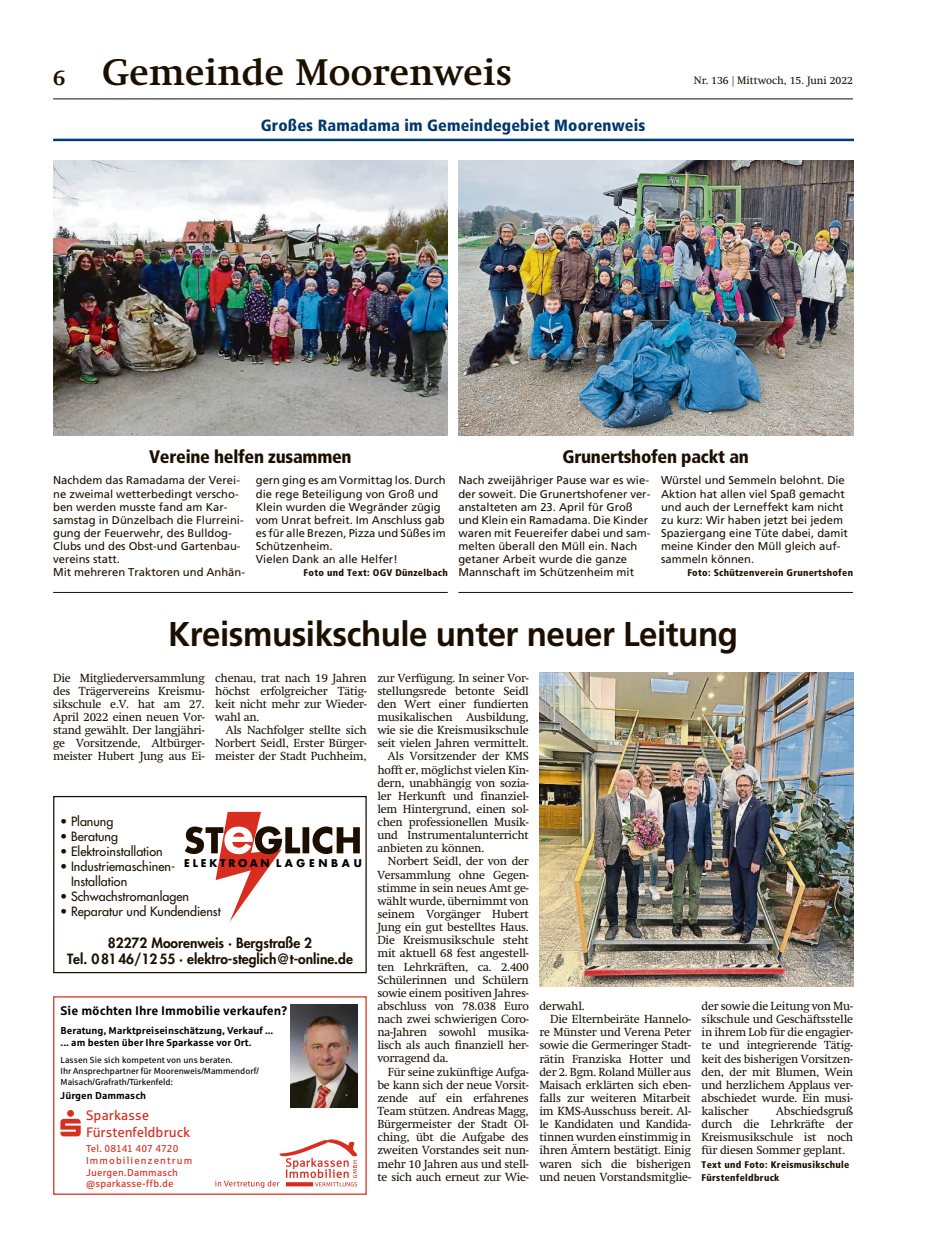
<style>
.page{position:relative;width:939px;height:1248px;background:#fff}
.page>*{position:absolute;margin:0;border:0;box-sizing:border-box;transform-origin:0 0}
.t1{font:700 36.25px "Swift";letter-spacing:.01em;color:#1c0f00}
.t2{font:700 34.38px "Frutiger";letter-spacing:-.015em;color:#1c0f00;scale:.96 1}
.t3{font:900 condensed 18.12px "Frutiger";letter-spacing:-.015em;color:#1c0f00}
.t4{font:900 condensed 16.25px "Frutiger";letter-spacing:.01em;color:#00386b}
.t5{font:800 13.75px/16.5px "Futura Std";color:#1c0f00;text-align:center}
.t6{font:13.75px/16.5px "Sparkasse Rg";letter-spacing:.005em;color:#d92e1f}
.t7{font:500 12.5px/15px "Futura Std";color:#1c0f00}
.t8{font:700 12.5px "Sparkasse Rg";color:#000}
.t9{font:11.62px/13.1px "Swift";letter-spacing:-.015em;color:#1c0f00;text-align:justify}
.t10{font:11.25px/13.1px "Frutiger";color:#1c0f00}
.t11{font:10.62px "Swift";color:#1c0f00}
.t12{font:700 10.38px "Futura Std";letter-spacing:.275em;color:#000}
.t13{font:700 10px/12px "Sparkasse Rg";color:#000}
.t14{font:10px/11.5px "Sparkasse Rg";letter-spacing:.02em;color:#d92e1f}
.t15{font:900 condensed 9.75px "Frutiger";letter-spacing:.03em;color:#1c0f00}
.t16{font:900 condensed 9.62px/13.1px "Frutiger";letter-spacing:.03em;color:#1c0f00}
.t17{font:8.75px/10.5px "Sparkasse Rg";color:#000}
.s1{font-size:21.25px}
</style>
<div class="page">
<div style="left:53px;top:996px;width:314px;height:198px;border:1px solid #d92e1f"></div>
<img style="left:291px;top:1004px;width:67px;height:103px">
<svg style="left:60px;top:1110px;width:21px;height:26px"></svg>
<svg style="left:215px;top:1139px;width:143px;height:48px"></svg>
<div style="left:53px;top:795px;width:314px;height:178px;border:1px solid #1c0f00"></div>
<svg style="left:185px;top:811px;width:175px;height:110px"></svg>
<hr style="left:53px;top:99px;width:800px;height:1px;background:#1c0f00">
<hr style="left:53px;top:139px;width:800px;height:2px;background:#003d78">
<hr style="left:53px;top:592px;width:395px;height:1px;background:#1c0f00">
<img style="left:53px;top:161px;width:395px;height:274px">
<hr style="left:458px;top:592px;width:395px;height:1px;background:#1c0f00">
<img style="left:458px;top:161px;width:395px;height:274px">
<img style="left:539px;top:673px;width:314px;height:313px">
<h1 class="t1" style="left:53px;top:59px;width:460px"><span class="s1">6</span> Gemeinde Moorenweis</h1>
<h3 class="t4" style="left:261px;top:120px;width:386px">Großes Ramadama im Gemeindegebiet Moorenweis</h3>
<p class="t11" style="left:694px;top:77px;width:161px">Nr. 136 | Mittwoch, 15. Juni 2022</p>
<h3 class="t3" style="left:149px;top:450px;width:204px">Vereine helfen zusammen</h3>
<p class="t10" style="left:53px;top:475px;width:194px">Nachdem das Ramadama der Verei&shy;ne zweimal wetterbedingt verscho&shy;ben werden musste fand am Kar&shy;samstag in Dünzelbach die Flurreini&shy;gung der Feuerwehr, des Bulldog-<br>Clubs und des Obst-und Gartenbau&shy;vereins statt.<br>Mit mehreren Traktoren und Anhän-</p>
<p class="t10" style="left:256px;top:475px;width:191px">gern ging es am Vormittag los. Durch die rege Beteiligung von Groß und<br>Klein wurden die Wegränder zügig vom Unrat befreit. Im Anschluss gab es für alle Brezen, Pizza und Süßes im<br>Schützenheim.<br>Vielen Dank an alle Helfer!</p>
<p class="t15" style="left:304px;top:569px;width:146px">Foto und Text: OGV Dünzelbach</p>
<h3 class="t3" style="left:563px;top:450px;width:188px">Grunertshofen packt an</h3>
<p class="t10" style="left:458px;top:475px;width:194px">Nach zweijähriger Pause war es wie&shy;der soweit. Die Grunertshofener ver&shy;anstalteten am 23. April für Groß und Klein ein Ramadama. Die Kinder waren mit Feuereifer dabei und sam&shy;melten überall den Müll ein. Nach getaner Arbeit wurde die ganze Mannschaft im Schützenheim mit</p>
<p class="t10" style="left:661px;top:475px;width:188px">Würstel und Semmeln belohnt. Die<br>Aktion hat allen viel Spaß gemacht und auch der Lerneffekt kam nicht zu kurz: Wir haben jetzt bei jedem<br>Spaziergang eine Tüte dabei, damit meine Kinder den Müll gleich auf&shy;sammeln können.</p>
<p class="t15" style="left:687px;top:569px;width:167px">Foto: Schützenverein Grunertshofen</p>
<h2 class="t2" style="left:168px;top:622px;width:595px">Kreismusikschule unter neuer Leitung</h2>
<p class="t9" style="left:53px;top:672px;width:153px">Die Mitgliederversammlung des Trägervereins Kreismu&shy;sikschule e.V. hat am 27.<br>April 2022 einen neuen Vor&shy;stand gewählt. Der langjähri&shy;ge Vorsitzende, Altbürger&shy;meister Hubert Jung aus Ei-</p>
<p class="t9" style="left:215px;top:672px;width:153px">chenau, trat nach 19 Jahren höchst erfolgreicher Tätig&shy;keit nicht mehr zur Wieder&shy;wahl an.</p>
<p class="t9" style="left:215px;top:724px;width:153px;text-indent:11px">Als Nachfolger stellte sich Norbert Seidl, Erster Bürger&shy;meister der Stadt Puchheim,</p>
<p class="t7" style="left:60px;top:815px;width:55px">• Planung</p>
<p class="t7" style="left:60px;top:830px;width:59px">• Beratung</p>
<p class="t7" style="left:60px;top:845px;width:104px">• Elektroinstallation</p>
<p class="t7" style="left:71px;top:860px;width:106px;text-indent:-11px">• Industriemaschinen-<br>Installation</p>
<p class="t7" style="left:60px;top:890px;width:130px">• Schwachstromanlagen</p>
<p class="t7" style="left:60px;top:905px;width:162px">• Reparatur und Kundendienst</p>
<p class="t5" style="left:67px;top:936px;width:287px">82272 Moorenweis · Bergstraße 2<br>Tel. 08146/1255 · elektro-steglich@t-online.de</p>
<p class="t12" style="left:184px;top:857px;width:179px">ELEKTROAN LAGENBAU</p>
<p class="t8" style="left:61px;top:1002px;width:229px">Sie möchten Ihre Immobilie verkaufen?</p>
<p class="t13" style="left:61px;top:1023px;width:214px">Beratung, Marktpreiseinschätzung, Verkauf ... ... am besten über Ihre Sparkasse vor Ort.</p>
<p class="t17" style="left:61px;top:1055px;width:200px">Lassen Sie sich kompetent von uns beraten.<br>Ihr Ansprechpartner für Moorenweis/Mammendorf/<br>Maisach/Grafrath/Türkenfeld:</p>
<p class="t13" style="left:60px;top:1088px;width:87px">Jürgen Dammasch</p>
<p class="t6" style="left:86px;top:1108px;width:106px">Sparkasse<br>Fürstenfeldbruck</p>
<p class="t14" style="left:86px;top:1143px;width:108px">Tel. 08141 407 4720<br>Immobilienzentrum<br>Juergen.Dammasch @sparkasse-ffb.de</p>
<p class="t9" style="left:377px;top:672px;width:153px">zur Verfügung. In seiner Vor-</p>
<p class="t9" style="left:377px;top:685px;width:153px">stellungsrede betonte Seidl</p>
<p class="t9" style="left:377px;top:698px;width:153px">den Wert einer fundierten</p>
<p class="t9" style="left:377px;top:711px;width:153px">musikalischen Ausbildung,</p>
<p class="t9" style="left:377px;top:724px;width:153px">wie sie die Kreismusikschule</p>
<p class="t9" style="left:377px;top:738px;width:153px">seit vielen Jahren vermittelt.</p>
<p class="t9" style="left:388px;top:751px;width:142px">Als Vorsitzender der KMS</p>
<p class="t9" style="left:377px;top:764px;width:153px">hofft er, möglichst vielen Kin-</p>
<p class="t9" style="left:377px;top:777px;width:153px">dern, unabhängig von sozia-</p>
<p class="t9" style="left:377px;top:790px;width:153px">ler Herkunft und finanziel-</p>
<p class="t9" style="left:377px;top:803px;width:153px">lem Hintergrund, einen sol-</p>
<p class="t9" style="left:377px;top:816px;width:153px">chen professionellen Musik-</p>
<p class="t9" style="left:377px;top:829px;width:153px">und Instrumentalunterricht</p>
<p class="t9" style="left:377px;top:843px;width:108px">anbieten zu können.</p>
<p class="t9" style="left:388px;top:856px;width:142px">Norbert Seidl, der von der</p>
<p class="t9" style="left:377px;top:869px;width:153px">Versammlung ohne Gegen-</p>
<p class="t9" style="left:377px;top:882px;width:153px">stimme in sein neues Amt ge-</p>
<p class="t9" style="left:377px;top:895px;width:153px">wählt wurde, übernimmt von</p>
<p class="t9" style="left:377px;top:908px;width:153px">seinem Vorgänger Hubert</p>
<p class="t9" style="left:377px;top:921px;width:153px">Jung ein gut bestelltes Haus.</p>
<p class="t9" style="left:377px;top:934px;width:153px">Die Kreismusikschule steht</p>
<p class="t9" style="left:377px;top:948px;width:153px">mit aktuell 68 fest angestell-</p>
<p class="t9" style="left:377px;top:961px;width:153px">ten Lehrkräften, ca. 2.400</p>
<p class="t9" style="left:377px;top:974px;width:153px">Schülerinnen und Schülern</p>
<p class="t9" style="left:377px;top:987px;width:153px">sowie einem positiven Jahres-</p>
<p class="t9" style="left:377px;top:1000px;width:153px">abschluss von 78.038 Euro</p>
<p class="t9" style="left:377px;top:1013px;width:153px">nach zwei schwierigen Coro-</p>
<p class="t9" style="left:377px;top:1026px;width:153px">na-Jahren sowohl musika-</p>
<p class="t9" style="left:377px;top:1039px;width:153px">lisch als auch finanziell her-</p>
<p class="t9" style="left:377px;top:1053px;width:72px">vorragend da.</p>
<p class="t9" style="left:388px;top:1066px;width:142px">Für seine zukünftige Aufga-</p>
<p class="t9" style="left:377px;top:1079px;width:153px">be kann sich der neue Vorsit-</p>
<p class="t9" style="left:377px;top:1092px;width:153px">zende auf ein erfahrenes</p>
<p class="t9" style="left:377px;top:1105px;width:153px">Team stützen. Andreas Magg,</p>
<p class="t9" style="left:377px;top:1118px;width:153px">Bürgermeister der Stadt Ol-</p>
<p class="t9" style="left:377px;top:1131px;width:153px">ching, übt die Aufgabe des</p>
<p class="t9" style="left:377px;top:1144px;width:153px">zweiten Vorstandes seit nun-</p>
<p class="t9" style="left:377px;top:1158px;width:153px">mehr 10 Jahren aus und stell-</p>
<p class="t9" style="left:377px;top:1171px;width:153px">te sich auch erneut zur Wie-</p>
<p class="t9" style="left:539px;top:1000px;width:47px">derwahl.</p>
<p class="t9" style="left:550px;top:1013px;width:142px">Die Elternbeiräte Hannelo-</p>
<p class="t9" style="left:539px;top:1026px;width:153px">re Münster und Verena Peter</p>
<p class="t9" style="left:539px;top:1039px;width:153px">sowie die Germeringer Stadt-</p>
<p class="t9" style="left:539px;top:1053px;width:153px">rätin Franziska Hotter und</p>
<p class="t9" style="left:539px;top:1066px;width:153px">der 2. Bgm. Roland Müller aus</p>
<p class="t9" style="left:539px;top:1079px;width:153px">Maisach erklärten sich eben-</p>
<p class="t9" style="left:539px;top:1092px;width:153px">falls zur weiteren Mitarbeit</p>
<p class="t9" style="left:539px;top:1105px;width:153px">im KMS-Ausschuss bereit. Al-</p>
<p class="t9" style="left:539px;top:1118px;width:153px">le Kandidaten und Kandida-</p>
<p class="t9" style="left:539px;top:1131px;width:153px">tinnen wurden einstimmig in</p>
<p class="t9" style="left:539px;top:1144px;width:153px">ihren Ämtern bestätigt. Einig</p>
<p class="t9" style="left:539px;top:1158px;width:153px">waren sich die bisherigen</p>
<p class="t9" style="left:539px;top:1171px;width:153px">und neuen Vorstandsmitglie-</p>
<p class="t9" style="left:702px;top:1000px;width:153px">der sowie die Leitung von Mu&shy;sikschule und Geschäftsstelle in ihrem Lob für die engagier&shy;te und integrierende Tätig&shy;keit des bisherigen Vorsitzen&shy;den, der mit Blumen, Wein und herzlichem Applaus ver&shy;abschiedet wurde. Ein musi&shy;kalischer</p>
<p class="t9" style="left:702px;top:1105px;width:153px;text-indent:75px">Abschiedsgruß durch die Lehrkräfte der Kreismusikschule ist noch für diesen Sommer geplant.</p>
<p class="t16" style="left:702px;top:1158px;width:149px">Text und Foto: Kreismusikschule<br>Fürstenfeldbruck</p>
</div>
